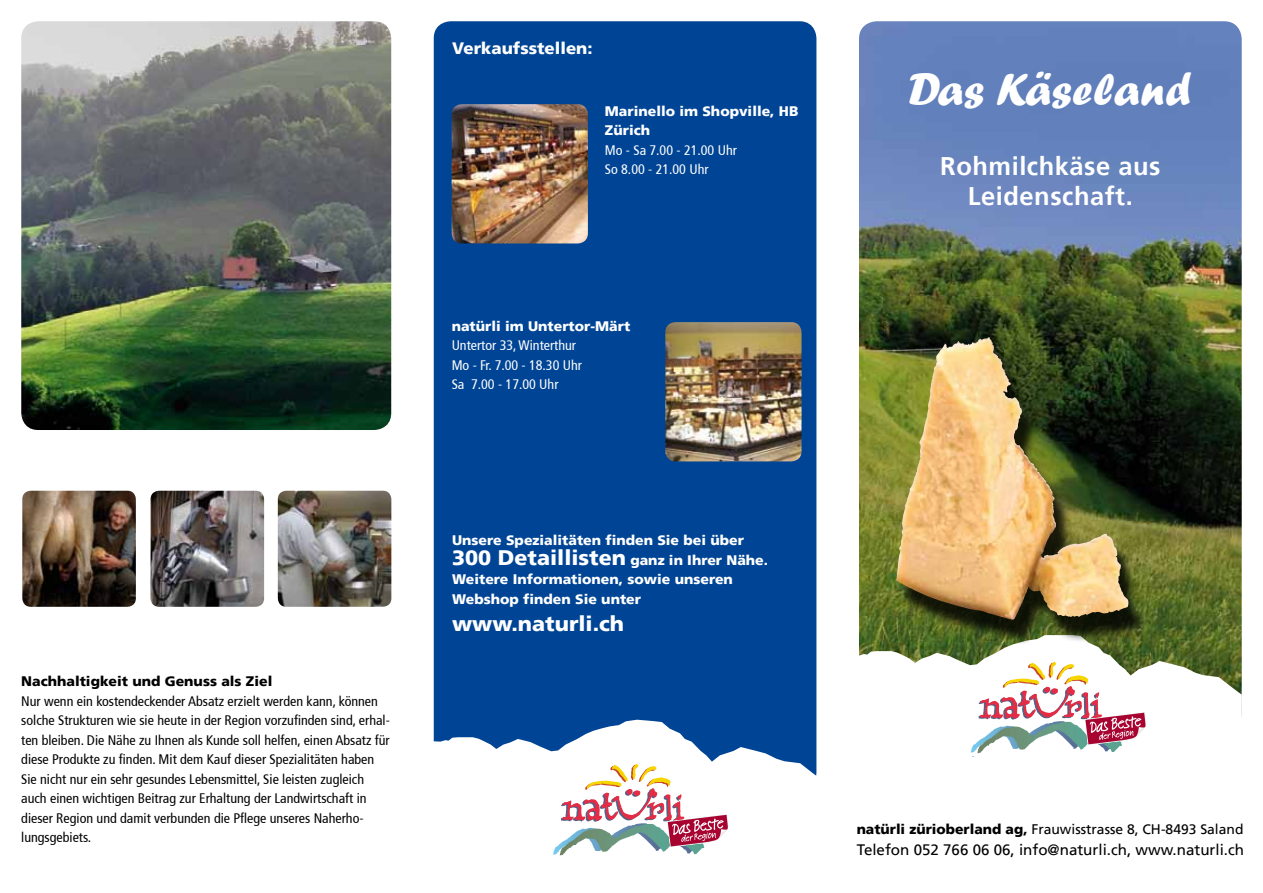
<style>
.page{position:relative;width:1263px;height:893px;background:#fff}
.page>*{position:absolute;margin:0;border:0;box-sizing:border-box;transform-origin:0 0}
.t1{font:46.5px "Forte MT Std";letter-spacing:.005em;color:#fff}
.t2{font:700 25.5px/30px "Frutiger 65";letter-spacing:.02em;color:#fff;text-align:center}
.t3{font:900 21px "Frutiger LT";color:#fff}
.t4{font:900 16.5px "Frutiger LT";color:#fff}
.t5{font:15.15px "Frutiger LT";color:#000}
.t6{font:condensed 13.8px/19.5px "Frutiger LT Std";color:#000}
.t7{font:900 13.8px/19.5px "Frutiger LT";color:#fff}
.t8{font:condensed 13.8px/19.5px "Frutiger LT Std";color:#fff}
.t9{font:13.8px "Frutiger LT";color:#000}
.t10{font:900 13.8px "Frutiger LT";color:#000}
.s1{font-size:21px}
.s2{font-weight:900}
</style>
<div class="page">
<img style="left:859px;top:21px;width:383px;height:614px">
<img style="left:278px;top:491px;width:113px;height:116px">
<img style="left:151px;top:491px;width:113px;height:116px">
<img style="left:22px;top:491px;width:114px;height:116px">
<svg style="left:859px;top:635px;width:383px;height:122px"></svg>
<img style="left:21px;top:21px;width:370px;height:409px">
<div style="left:434px;top:21px;width:382px;height:768px;background:#004595;border-radius:17px"></div>
<svg style="left:433px;top:720px;width:384px;height:136px"></svg>
<img style="left:665px;top:322px;width:136px;height:139px">
<img style="left:452px;top:104px;width:136px;height:139px">
<div style="left:898px;top:347px;width:248px;height:298px;background:#000;opacity:.83"></div>
<img style="left:901px;top:337px;width:88px;height:208px">
<p class="t10" style="left:21px;top:673px;width:253px">Nachhaltigkeit und Genuss als Ziel</p>
<p class="t6" style="left:21px;top:691px;width:370px">Nur wenn ein kostendeckender Absatz erzielt werden kann, können solche Strukturen wie sie heute in der Region vorzufinden sind, erhal&shy;ten bleiben. Die Nähe zu Ihnen als Kunde soll helfen, einen Absatz für diese Produkte zu finden. Mit dem Kauf dieser Spezialitäten haben Sie nicht nur ein sehr gesundes Lebensmittel, Sie leisten zugleich auch einen wichtigen Beitrag zur Erhaltung der Landwirtschaft in dieser Region und damit verbunden die Pflege unseres Naherho&shy;lungsgebiets.</p>
<p class="t4" style="left:452px;top:38px;width:142px">Verkaufsstellen:</p>
<p class="t7" style="left:605px;top:101px;width:195px">Marinello im Shopville, HB<br>Zürich</p>
<p class="t8" style="left:605px;top:140px;width:134px">Mo - Sa 7.00 - 21.00 Uhr<br>So 8.00 - 21.00 Uhr</p>
<p class="t7" style="left:452px;top:316px;width:180px">natürli im Untertor-Märt</p>
<p class="t8" style="left:452px;top:336px;width:132px">Untertor 33, Winterthur<br>Mo - Fr. 7.00 - 18.30 Uhr<br>Sa 7.00 - 17.00 Uhr</p>
<p class="t7" style="left:452px;top:531px;width:318px">Unsere Spezialitäten finden Sie bei über <span class="s1">300 Detaillisten</span> ganz in Ihrer Nähe.<br>Weitere Informationen, sowie unseren Webshop finden Sie unter</p>
<h3 class="t3" style="left:452px;top:611px;width:174px">www.naturli.ch</h3>
<h1 class="t1" style="left:908px;top:62px;width:285px">Das Käseland</h1>
<h2 class="t2" style="left:940px;top:151px;width:222px">Rohmilchkäse aus<br>Leidenschaft.</h2>
<p class="t9" style="left:857px;top:821px;width:388px"><span class="s2">natürli zürioberland ag,</span> Frauwisstrasse 8, CH-8493 Saland</p>
<p class="t5" style="left:857px;top:841px;width:389px">Telefon 052 766 06 06, info@naturli.ch, www.naturli.ch</p>
</div>
